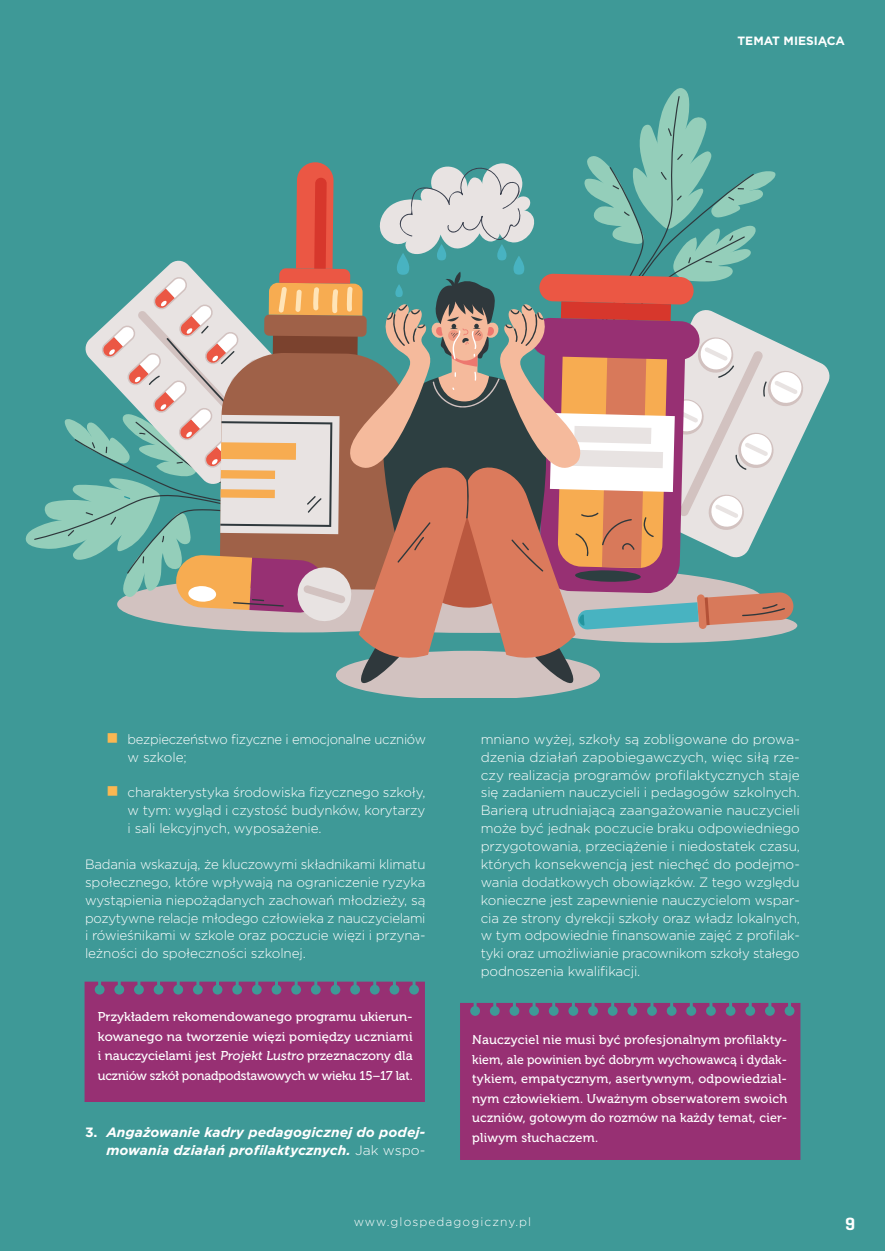
<style>
.page{position:relative;width:885px;height:1251px;background:#fff}
.page>*{position:absolute;margin:0;border:0;box-sizing:border-box;transform-origin:0 0}
.t1{font:600 18px "Geogrotesque";color:#fff}
.t2{font:300 13.5px/17.9px "Gotham";letter-spacing:-.015em;color:#fff;text-align:justify}
.t3{font:italic 700 13.5px/17.9px "Gotham";color:#fff;text-align:right}
.t4{font:12.75px/19.5px "Museo 500";color:#fff;text-align:justify}
.t5{font:300 12px "Gotham";letter-spacing:.09em;color:#fff}
.t6{font:700 12px "Gotham";color:#fff}
.s1{color:#fab752}
.s2{font-style:italic}
.s3{font-style:normal}
.s4{font-weight:300;font-style:normal}
</style>
<div class="page">
<div style="left:0;top:0;width:884px;height:1250px;background:#3e9997"></div>
<svg style="left:805px;top:355px;width:25px;height:76px;fill:#e8e3e2"></svg>
<svg style="left:25px;top:88px;width:780px;height:609px"></svg>
<div style="left:85px;top:981px;width:340px;height:120px;background:#973073"></div>
<div style="left:460px;top:1003px;width:340px;height:157px;background:#973073"></div>
<p class="t6" style="left:737px;top:32px;width:109px">TEMAT MIESIĄCA</p>
<p class="t2" style="left:128px;top:729px;width:300px;text-indent:-21px"><span class="s1">■</span> bezpieczeństwo fizyczne i emocjonalne uczniów w szkole;</p>
<p class="t2" style="left:128px;top:783px;width:299px;text-indent:-21px"><span class="s1">■</span> charakterystyka środowiska fizycznego szkoły, w tym: wygląd i czystość budynków, korytarzy i sali lekcyjnych, wyposażenie.</p>
<p class="t2" style="left:85px;top:854px;width:342px">Badania wskazują, że kluczowymi składnikami klimatu społecznego, które wpływają na ograniczenie ryzyka wystąpienia niepożądanych zachowań młodzieży, są pozytywne relacje młodego człowieka z nauczycielami i rówieśnikami w szkole oraz poczucie więzi i przyna&shy;leżności do społeczności szkolnej.</p>
<p class="t4" style="left:98px;top:1007px;width:316px">Przykładem rekomendowanego programu ukierun&shy;kowanego na tworzenie więzi pomiędzy uczniami i nauczycielami jest <span class="s2">Projekt Lustro</span> przeznaczony dla uczniów szkół ponadpodstawowych w wieku 15–17 lat.</p>
<p class="t3" style="left:85px;top:1122px;width:342px"><span class="s3">3.</span> Angażowanie kadry pedagogicznej do podej&shy;mowania działań profilaktycznych. <span class="s4">Jak wspo-</span></p>
<p class="t2" style="left:480px;top:729px;width:321px">mniano wyżej, szkoły są zobligowane do prowa&shy;dzenia działań zapobiegawczych, więc siłą rze&shy;czy realizacja programów profilaktycznych staje się zadaniem nauczycieli i pedagogów szkolnych.<br>Barierą utrudniającą zaangażowanie nauczycieli może być jednak poczucie braku odpowiedniego przygotowania, przeciążenie i niedostatek czasu, których konsekwencją jest niechęć do podejmo&shy;wania dodatkowych obowiązków. Z tego względu konieczne jest zapewnienie nauczycielom wspar&shy;cia ze strony dyrekcji szkoły oraz władz lokalnych, w tym odpowiednie finansowanie zajęć z profilak&shy;tyki oraz umożliwianie pracownikom szkoły stałego podnoszenia kwalifikacji.</p>
<p class="t4" style="left:472px;top:1029px;width:316px">Nauczyciel nie musi być profesjonalnym profilakty&shy;kiem, ale powinien być dobrym wychowawcą i dydak&shy;tykiem, empatycznym, asertywnym, odpowiedzial&shy;nym człowiekiem. Uważnym obserwatorem swoich uczniów, gotowym do rozmów na każdy temat, cier&shy;pliwym słuchaczem.</p>
<p class="t5" style="left:353px;top:1213px;width:179px">www.glospedagogiczny.pl</p>
<h1 class="t1" style="left:845px;top:1212px;width:12px">9</h1>
</div>
